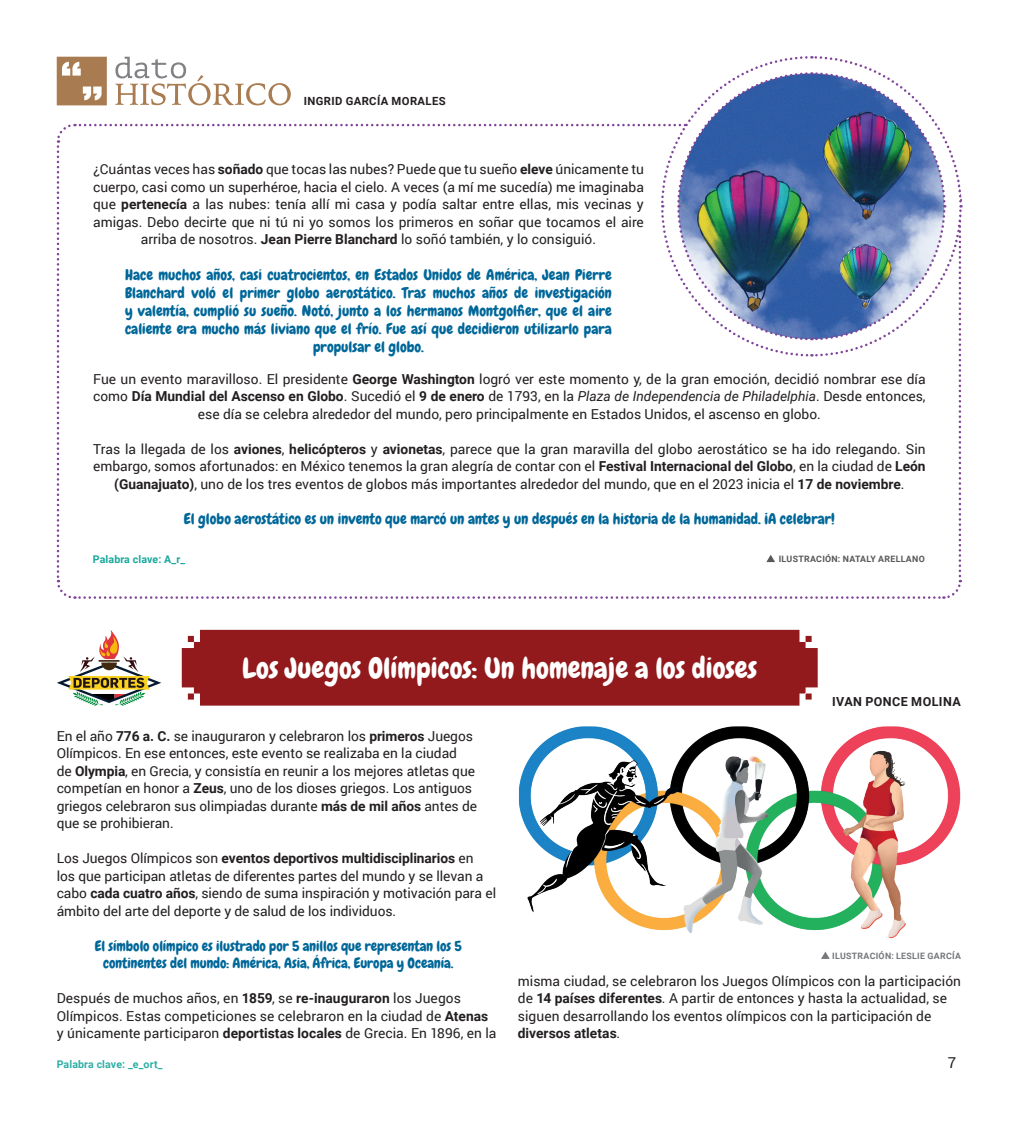
<style>
.page{position:relative;width:1025px;height:1125px;background:#fff}
.page>*{position:absolute;margin:0;border:0;box-sizing:border-box;transform-origin:0 0}
.Títulos{font:28.75px "Chewy";color:#fff}
.Capitular_3{font:15px/18px "Chewy";color:#006799;text-align:center}
.t1{font:15px "Roboto";color:#231f20}
.Básico{font:14.38px/17.5px "Chewy";letter-spacing:-.005em;color:#006799;text-align:center}
.Capitular_3-2{font:13.75px/17.5px "Roboto";color:#231f20;text-align:center}
.Básico-2{font:13.75px/17.5px "Roboto";letter-spacing:-.005em;color:#231f20}
.AUTOR{font:700 12.5px "Roboto";letter-spacing:.035em;color:#231f20}
.AUTOR-2{font:700 11.25px "Roboto";letter-spacing:.035em;color:#231f20}
.Palab-CLAV{font:700 10.62px "Roboto";letter-spacing:.01em;color:#2daea5}
.Palab-CLAV-2{font:700 10.62px "Roboto";letter-spacing:.01em;color:#19a89d}
.CREDITO{font:700 8.75px "Roboto";letter-spacing:.035em;color:#57585a}
.CREDITO-2{font:700 8.75px "Roboto";letter-spacing:.035em;color:#76787b}
.s1{font-weight:700}
.s2{font-style:italic}
</style>
<div class="page">
<img style="left:518px;top:726px;width:442px;height:213px">
<svg style="left:821px;top:952px;width:8px;height:7px"></svg>
<svg style="left:57px;top:630px;width:104px;height:76px"></svg>
<div style="left:182px;top:630px;width:635px;height:76px;background:#92191c"></div>
<svg style="left:56px;top:56px;width:906px;height:543px"></svg>
<p class="AUTOR-2" style="left:304px;top:94px;width:143px">INGRID GARCÍA MORALES</p>
<p class="Capitular_3-2" style="left:93px;top:160px;width:552px">¿Cuántas veces has <span class="s1">soñado</span> que tocas las nubes? Puede que tu sueño <span class="s1">eleve</span> únicamente tu cuerpo, casi como un superhéroe, hacia el cielo. A veces (a mí me sucedía) me imaginaba que <span class="s1">pertenecía</span> a las nubes: tenía allí mi casa y podía saltar entre ellas, mis vecinas y amigas. Debo decirte que ni tú ni yo somos los primeros en soñar que tocamos el aire arriba de nosotros. <span class="s1">Jean Pierre Blanchard</span> lo soñó también, y lo consiguió.</p>
<p class="Capitular_3" style="left:125px;top:266px;width:488px">Hace muchos años, casi cuatrocientos, en Estados Unidos de América, Jean Pierre Blanchard voló el primer globo aerostático. Tras muchos años de investigación y valentía, cumplió su sueño. Notó, junto a los hermanos Montgolfier, que el aire caliente era mucho más liviano que el frío. Fue así que decidieron utilizarlo para propulsar el globo.</p>
<p class="Capitular_3-2" style="left:93px;top:370px;width:833px">Fue un evento maravilloso. El presidente <span class="s1">George Washington</span> logró ver este momento y, de la gran emoción, decidió nombrar ese día como <span class="s1">Día Mundial del Ascenso en Globo</span>. Sucedió el <span class="s1">9 de enero</span> de 1793, en la <span class="s2">Plaza de Independencia de Philadelphia</span>. Desde entonces, ese día se celebra alrededor del mundo, pero principalmente en Estados Unidos, el ascenso en globo.</p>
<p class="Capitular_3-2" style="left:93px;top:440px;width:833px">Tras la llegada de los <span class="s1">aviones</span>, <span class="s1">helicópteros</span> y <span class="s1">avionetas</span>, parece que la gran maravilla del globo aerostático se ha ido relegando. Sin embargo, somos afortunados: en México tenemos la gran alegría de contar con el <span class="s1">Festival Internacional del Globo</span>, en la ciudad de <span class="s1">León (Guanajuato)</span>, uno de los tres eventos de globos más importantes alrededor del mundo, que en el 2023 inicia el <span class="s1">17 de noviembre</span>.</p>
<p class="Capitular_3" style="left:184px;top:510px;width:652px">El globo aerostático es un invento que marcó un antes y un después en la historia de la humanidad. ¡A celebrar!</p>
<p class="Palab-CLAV-2" style="left:93px;top:551px;width:94px">Palabra clave: A_r_</p>
<p class="CREDITO" style="left:778px;top:553px;width:147px">ILUSTRACIÓN: NATALY ARELLANO</p>
<p class="Títulos" style="left:242px;top:650px;width:516px">Los Juegos Olímpicos: Un homenaje a los dioses</p>
<p class="AUTOR" style="left:831px;top:692px;width:130px">IVAN PONCE MOLINA</p>
<p class="Básico-2" style="left:57px;top:726px;width:421px">En el año <span class="s1">776 a. C.</span> se inauguraron y celebraron los <span class="s1">primeros</span> Juegos Olímpicos. En ese entonces, este evento se realizaba en la ciudad<br>de <span class="s1">Olympia</span>, en Grecia, y consistía en reunir a los mejores atletas que competían en honor a <span class="s1">Zeus</span>, uno de los dioses griegos. Los antiguos griegos celebraron sus olimpiadas durante <span class="s1">más de mil años</span> antes de que se prohibieran.</p>
<p class="Básico-2" style="left:57px;top:849px;width:440px">Los Juegos Olímpicos son <span class="s1">eventos deportivos multidisciplinarios</span> en<br>los que participan atletas de diferentes partes del mundo y se llevan a cabo <span class="s1">cada cuatro años</span>, siendo de suma inspiración y motivación para el ámbito del arte del deporte y de salud de los individuos.</p>
<p class="Básico" style="left:95px;top:937px;width:368px">El símbolo olímpico es ilustrado por 5 anillos que representan los 5 continentes del mundo: América, Asia, África, Europa y Oceanía.</p>
<p class="Básico-2" style="left:57px;top:989px;width:441px">Después de muchos años, en <span class="s1">1859</span>, se <span class="s1">re-inauguraron</span> los Juegos<br>Olímpicos. Estas competiciones se celebraron en la ciudad de <span class="s1">Atenas </span>y únicamente participaron <span class="s1">deportistas locales</span> de Grecia. En 1896, en la</p>
<p class="Palab-CLAV" style="left:57px;top:1057px;width:107px">Palabra clave: _e_ort_</p>
<p class="CREDITO-2" style="left:831px;top:950px;width:130px">ILUSTRACIÓN: LESLIE GARCÍA</p>
<p class="Básico-2" style="left:517px;top:971px;width:444px">misma ciudad, se celebraron los Juegos Olímpicos con la participación de <span class="s1">14 países diferentes</span>. A partir de entonces y hasta la actualidad, se siguen desarrollando los eventos olímpicos con la participación de <span class="s1">diversos atletas</span>.</p>
<p class="t1" style="left:947px;top:1052px;width:10px">7</p>
</div>
